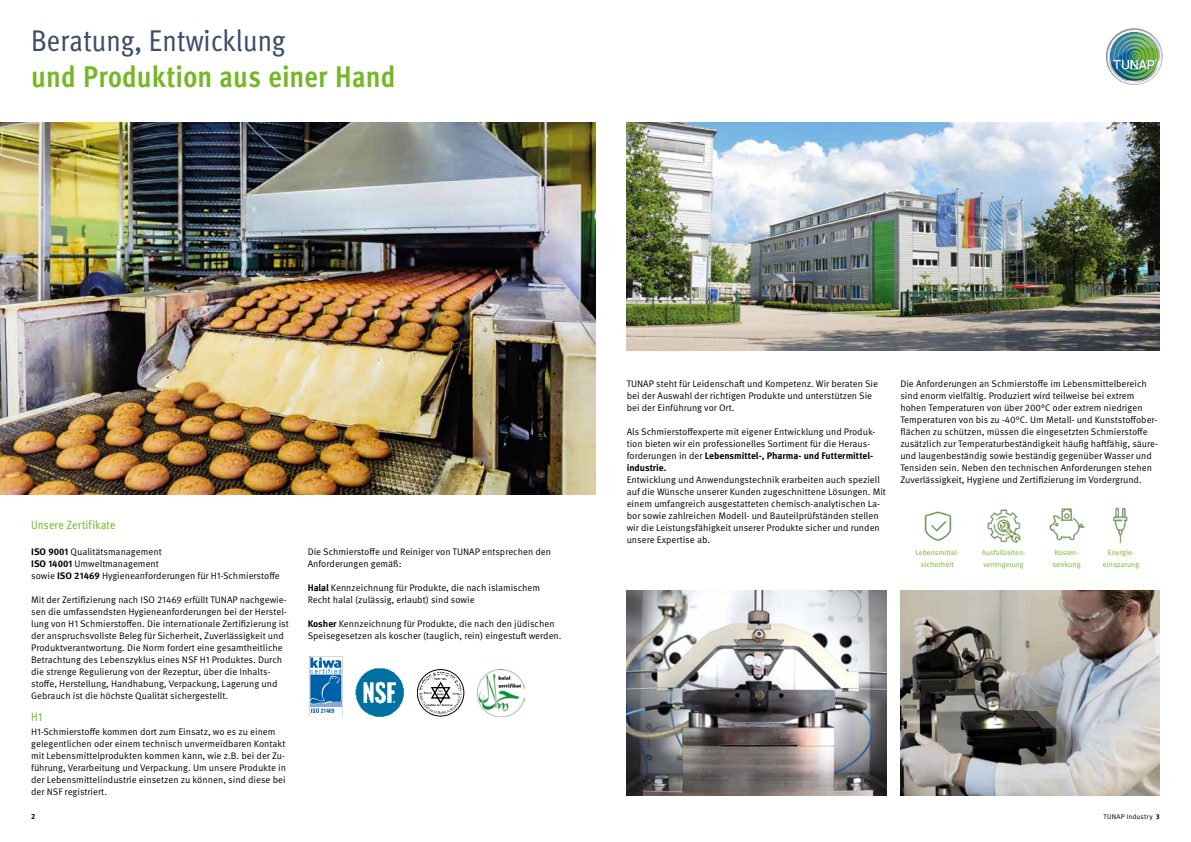
<style>
.page{position:relative;width:1191px;height:842px;background:#fff}
.page>*{position:absolute;margin:0;border:0;box-sizing:border-box;transform-origin:0 0}
.t1{font:700 condensed 30px "Meta Pro";letter-spacing:.005em;color:#75b726}
.t2{font:condensed 30px "Meta Pro";letter-spacing:.005em;color:#3c4f6a}
.t3{font:condensed 12px "Meta Pro";letter-spacing:.02em;color:#75b726}
.t4{font:9.5px/12px "Meta Pro Norm";color:#000}
.t5{font:700 9.5px/12px "Meta Pro";color:#000}
.t6{font:7.7px "Meta Pro Norm";color:#75b726}
.t7{font:7.5px/12px "Meta Pro Norm";color:#75b726;text-align:center}
.t8{font:700 7.5px "Meta Pro";color:#000}
.t9{font:7.4px/12px "Meta Pro Norm";color:#75b726}
.t10{font:7px "Meta Pro Norm";letter-spacing:.03em;color:#000}
.t11{font:700 3.3px "Times New Roman";color:#000}
.t12{font:700 3px "Times New Roman";color:#000}
.s1{font-family:"Meta Pro";font-weight:700}
.s2{font-family:"Meta Pro Norm";font-weight:400}
</style>
<div class="page">
<img style="left:0;top:123px;width:595px;height:372px">
<img style="left:626px;top:123px;width:533px;height:228px">
<img style="left:355px;top:668px;width:49px;height:49px">
<div style="left:417px;top:669px;width:47px;height:47px;border:1px solid #000;border-radius:50%"></div>
<img style="left:477px;top:669px;width:48px;height:48px">
<svg style="left:309px;top:656px;width:33px;height:61px"></svg>
<img style="left:900px;top:591px;width:259px;height:205px">
<img style="left:626px;top:591px;width:260px;height:205px">
<img style="left:1113px;top:507px;width:15px;height:37px">
<img style="left:924px;top:511px;width:28px;height:30px">
<img style="left:1049px;top:508px;width:36px;height:33px">
<img style="left:987px;top:509px;width:34px;height:34px">
<svg style="left:1109px;top:70px;width:51px;height:15px"></svg>
<img style="left:1105px;top:28px;width:58px;height:42px">
<svg style="left:419px;top:672px;width:43px;height:42px"></svg>
<h1 class="t2" style="left:31px;top:18px;width:256px">Beratung, Entwicklung</h1>
<h1 class="t1" style="left:31px;top:53px;width:366px">und Produktion aus einer Hand</h1>
<p class="t3" style="left:31px;top:516px;width:86px">Unsere Zertifikate</p>
<p class="t4" style="left:31px;top:545px;width:250px"><span class="s1">ISO 9001</span> Qualitätsmanagement<br><span class="s1">ISO 14001</span> Umweltmanagement<br>sowie <span class="s1">ISO 21469</span> Hygieneanforderungen für H1-Schmierstoffe</p>
<p class="t4" style="left:31px;top:593px;width:259px">Mit der Zertifizierung nach ISO 21469 erfüllt TUNAP nachgewie&shy;sen die umfassendsten Hygieneanforderungen bei der Herstel&shy;lung von H1 Schmierstoffen. Die internationale Zertifizierung ist der anspruchsvollste Beleg für Sicherheit, Zuverlässigkeit und Produktverantwortung. Die Norm fordert eine gesamtheitliche Betrachtung des Lebenszyklus eines NSF H1 Produktes. Durch die strenge Regulierung von der Rezeptur, über die Inhalts&shy;stoffe, Herstellung, Handhabung, Verpackung, Lagerung und Gebrauch ist die höchste Qualität sichergestellt.</p>
<p class="t3" style="left:31px;top:708px;width:13px">H1</p>
<p class="t4" style="left:31px;top:725px;width:256px">H1-Schmierstoffe kommen dort zum Einsatz, wo es zu einem gelegentlichen oder einem technisch unvermeidbaren Kontakt mit Lebensmittelprodukten kommen kann, wie z.B. bei der Zu&shy;führung, Verarbeitung und Verpackung. Um unsere Produkte in der Lebensmittelindustrie einsetzen zu können, sind diese bei der NSF registriert.</p>
<p class="t4" style="left:308px;top:545px;width:245px">Die Schmierstoffe und Reiniger von TUNAP entsprechen den<br>Anforderungen gemäß:</p>
<p class="t4" style="left:308px;top:581px;width:234px"><span class="s1">Halal</span> Kennzeichnung für Produkte, die nach islamischem<br>Recht halal (zulässig, erlaubt) sind sowie</p>
<p class="t4" style="left:308px;top:617px;width:255px"><span class="s1">Kosher</span> Kennzeichnung für Produkte, die nach den jüdischen<br>Speisegesetzen als koscher (tauglich, rein) eingestuft werden.</p>
<p class="t11" style="left:441px;top:677px;width:7px">שר כ</p>
<p class="t11" style="left:434px;top:677px;width:6px">פסח</p>
<p class="t11" style="left:424px;top:691px;width:10px">Parve</p>
<p class="t11" style="left:452px;top:692px;width:8px">פרו וה</p>
<p class="t12" style="left:427px;top:703px;width:27px">Kosher for Passover</p>
<p class="t4" style="left:626px;top:377px;width:253px">TUNAP steht für Leidenschaft und Kompetenz. Wir beraten Sie bei der Auswahl der richtigen Produkte und unterstützen Sie bei der Einführung vor Ort.</p>
<p class="t4" style="left:626px;top:425px;width:250px">Als Schmierstoffexperte mit eigener Entwicklung und Produk&shy;tion bieten wir ein professionelles Sortiment für die Heraus-</p>
<p class="t5" style="left:626px;top:449px;width:248px"><span class="s2">forderungen in der</span> Lebensmittel-, Pharma- und Futtermittel&shy;industrie.</p>
<p class="t4" style="left:626px;top:473px;width:261px">Entwicklung und Anwendungstechnik erarbeiten auch speziell auf die Wünsche unserer Kunden zugeschnittene Lösungen. Mit einem umfangreich ausgestatteten chemisch-analytischen La&shy;bor sowie zahlreichen Modell- und Bauteilprüfständen stellen wir die Leistungsfähigkeit unserer Produkte sicher und runden unsere Expertise ab.</p>
<p class="t4" style="left:900px;top:377px;width:259px">Die Anforderungen an Schmierstoffe im Lebensmittelbereich sind enorm vielfältig. Produziert wird teilweise bei extrem hohen Temperaturen von über 200°C oder extrem niedrigen Temperaturen von bis zu -40°C. Um Metall- und Kunststoffober&shy;flächen zu schützen, müssen die eingesetzten Schmierstoffe zusätzlich zur Temperaturbeständigkeit häufig haftfähig, säure&shy;und laugenbeständig sowie beständig gegenüber Wasser und Tensiden sein. Neben den technischen Anforderungen stehen Zuverlässigkeit, Hygiene und Zertifizierung im Vordergrund.</p>
<p class="t9" style="left:915px;top:546px;width:45px">Lebensmittel-</p>
<p class="t6" style="left:920px;top:558px;width:35px">sicherheit</p>
<p class="t9" style="left:981px;top:546px;width:45px">Ausfallzeiten&shy;verringerung</p>
<p class="t9" style="left:1054px;top:546px;width:26px">Kosten-</p>
<p class="t6" style="left:1052px;top:558px;width:30px">senkung</p>
<p class="t7" style="left:1103px;top:546px;width:38px">Energie&shy;einsparung</p>
<p class="t8" style="left:31px;top:810px;width:6px">2</p>
<p class="t10" style="left:1103px;top:811px;width:58px">TUNAP Industry <span class="s1">3</span></p>
</div>
